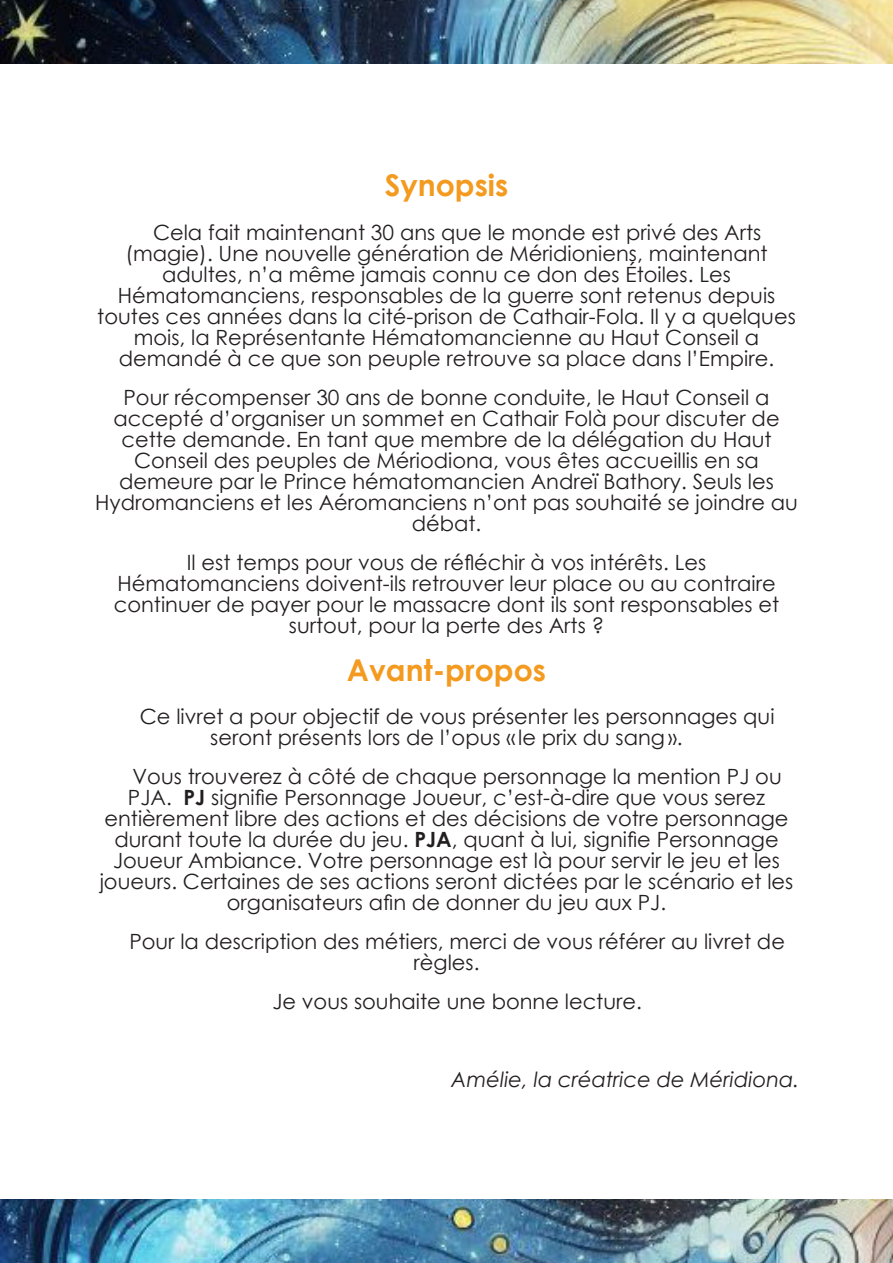
<style>
.page{position:relative;width:893px;height:1263px;background:#fff}
.page>*{position:absolute;margin:0;border:0;box-sizing:border-box;transform-origin:0 0}
.t1{font:700 30px "Century Gothic";color:#f39a1f}
.t2{font:21px/21px "Century Gothic";color:#231f20;text-align:center}
.t3{font:italic 21px "Century Gothic";color:#231f20}
.s1{font-weight:700}
</style>
<div class="page">
<img style="left:0;top:0;width:893px;height:64px">
<img style="left:0;top:1199px;width:893px;height:64px">
<h1 class="t1" style="left:385px;top:174px;width:125px">Synopsis</h1>
<p class="t2" style="left:153px;top:223px;width:610px">Cela fait maintenant 30 ans que le monde est privé des Arts</p>
<p class="t2" style="left:125px;top:244px;width:644px">(magie). Une nouvelle génération de Méridioniens, maintenant</p>
<p class="t2" style="left:162px;top:265px;width:570px">adultes, n’a même jamais connu ce don des Étoiles. Les</p>
<p class="t2" style="left:118px;top:286px;width:659px">Hématomanciens, responsables de la guerre sont retenus depuis</p>
<p class="t2" style="left:97px;top:307px;width:700px">toutes ces années dans la cité-prison de Cathair-Fola. Il y a quelques</p>
<p class="t2" style="left:134px;top:328px;width:627px">mois, la Représentante Hématomancienne au Haut Conseil a</p>
<p class="t2" style="left:119px;top:349px;width:657px">demandé à ce que son peuple retrouve sa place dans l’Empire.</p>
<p class="t2" style="left:95px;top:388px;width:704px">Pour récompenser 30 ans de bonne conduite, le Haut Conseil a accepté d’organiser un sommet en Cathair Folà pour discuter de cette demande. En tant que membre de la délégation du Haut Conseil des peuples de Mériodiona, vous êtes accueillis en sa demeure par le Prince hématomancien Andreï Bathory. Seuls les Hydromanciens et les Aéromanciens n’ont pas souhaité se joindre au débat.</p>
<p class="t2" style="left:114px;top:553px;width:667px">Il est temps pour vous de réfléchir à vos intérêts. Les Hématomanciens doivent-ils retrouver leur place ou au contraire continuer de payer pour le massacre dont ils sont responsables et surtout, pour la perte des Arts ?</p>
<h1 class="t1" style="left:347px;top:658px;width:201px">Avant-propos</h1>
<p class="t2" style="left:210px;top:708px;width:566px;text-align:left;text-indent:-71px">Ce livret a pour objectif de vous présenter les personnages qui seront présents lors de l’opus « le prix du sang ».</p>
<p class="t2" style="left:133px;top:768px;width:651px">Vous trouverez à côté de chaque personnage la mention PJ ou</p>
<p class="t2" style="left:128px;top:789px;width:639px">PJA. <span class="s1">PJ</span> signifie Personnage Joueur, c’est-à-dire que vous serez</p>
<p class="t2" style="left:104px;top:810px;width:686px">entièrement libre des actions et des décisions de votre personnage</p>
<p class="t2" style="left:114px;top:831px;width:666px">durant toute la durée du jeu. <span class="s1">PJA</span>, quant à lui, signifie Personnage</p>
<p class="t2" style="left:113px;top:852px;width:668px">Joueur Ambiance. Votre personnage est là pour servir le jeu et les</p>
<p class="t2" style="left:100px;top:873px;width:695px">joueurs. Certaines de ses actions seront dictées par le scénario et les</p>
<p class="t2" style="left:227px;top:894px;width:441px">organisateurs afin de donner du jeu aux PJ.</p>
<p class="t2" style="left:414px;top:933px;width:373px;text-align:left;text-indent:-284px">Pour la description des métiers, merci de vous référer au livret de règles.</p>
<p class="t2" style="left:272px;top:993px;width:371px">Je vous souhaite une bonne lecture.</p>
<p class="t3" style="left:451px;top:1071px;width:350px">Amélie, la créatrice de Méridiona.</p>
</div>
